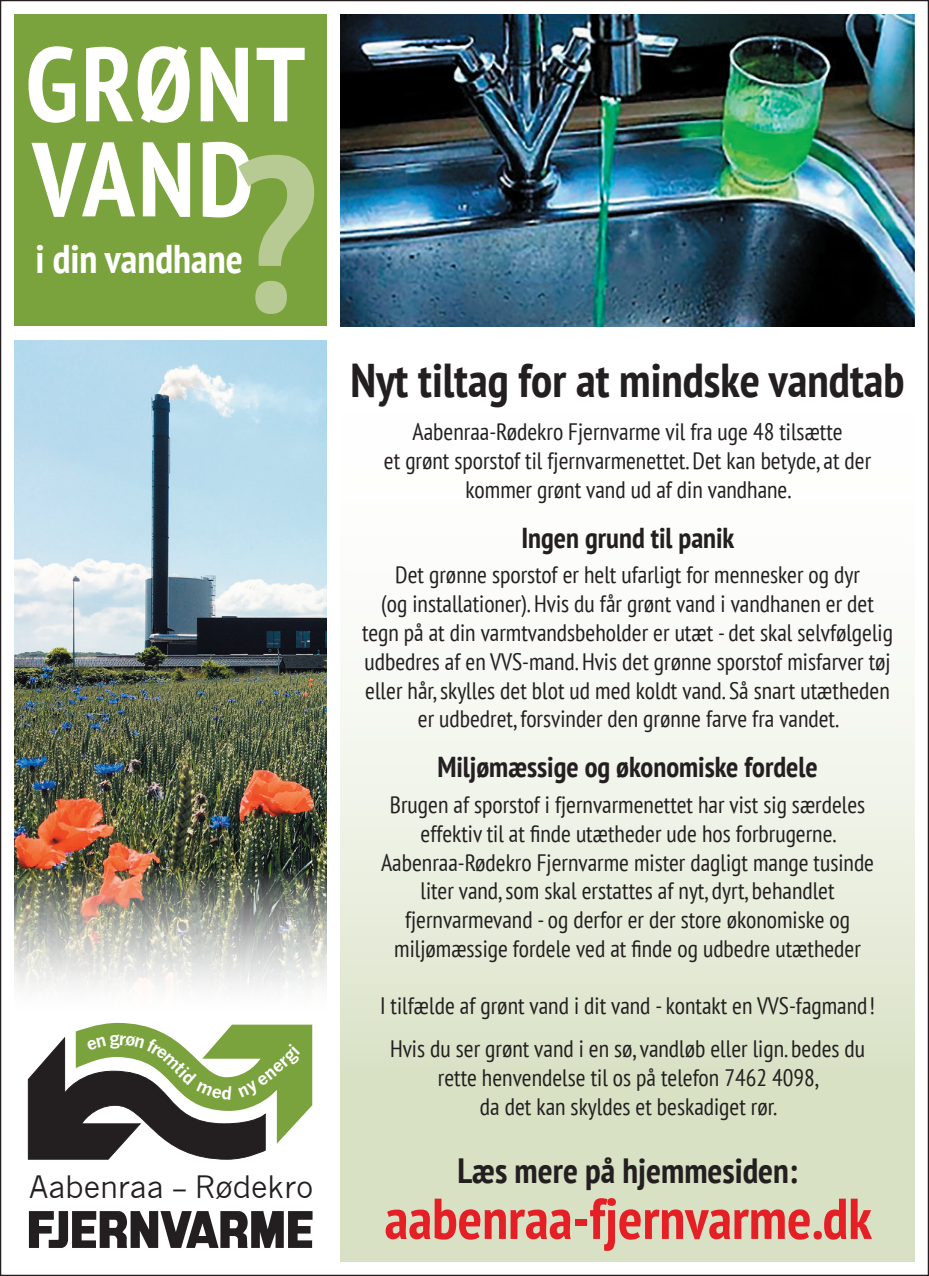
<style>
.page{position:relative;width:929px;height:1276px;background:#fff}
.page>*{position:absolute;margin:0;border:0;box-sizing:border-box;transform-origin:0 0}
.t1{font:700 condensed 219.5px "PT Sans";color:#b7ca93}
.t2{font:700 condensed 105px/95px "PT Sans";letter-spacing:.03em;color:#fff}
.t3{font:700 condensed 57.5px "PT Sans";color:#e41f25}
.t4{font:700 condensed 47.5px "PT Sans";color:#231f20}
.t5{font:700 condensed 40px "PT Sans";color:#fff}
.t6{font:700 condensed 35px "PT Sans";color:#231f20}
.t7{font:30.25px "News Gothic";color:#231f20}
.t8{font:700 condensed 28.75px "PT Sans";color:#231f20}
.t9{font:condensed 23.75px/28.8px "PT Sans";color:#231f20;text-align:center}
</style>
<div class="page">
<img style="left:14px;top:340px;width:312px;height:649px">
<div style="left:340px;top:369px;width:574px;height:892px;background:linear-gradient(to bottom,#fff,#d4debd)"></div>
<img style="left:340px;top:14px;width:574px;height:312px">
<div style="left:14px;top:14px;width:312px;height:312px;background:#7aa33d"></div>
<svg style="left:29px;top:1211px;width:283px;height:37px"></svg>
<svg style="left:28px;top:1023px;width:284px;height:136px"></svg>
<h2 class="t2" style="left:25px;top:35px;width:281px">GRØNT<br>VAND</h2>
<h3 class="t5" style="left:35px;top:233px;width:209px">i din vandhane</h3>
<h1 class="t1" style="left:234px;top:88px;width:85px">?</h1>
<p class="t7" style="left:29px;top:1169px;width:286px">Aabenraa – Rødekro</p>
<h3 class="t4" style="left:350px;top:349px;width:555px">Nyt tiltag for at mindske vandtab</h3>
<p class="t9" style="left:384px;top:417px;width:488px">Aabenraa-Rødekro Fjernvarme vil fra uge 48 tilsætte<br>et grønt sporstof til fjernvarmenettet. Det kan betyde, at der kommer grønt vand ud af din vandhane.</p>
<p class="t8" style="left:521px;top:518px;width:214px">Ingen grund til panik</p>
<p class="t9" style="left:362px;top:560px;width:532px">Det grønne sporstof er helt ufarligt for mennesker og dyr<br>(og installationer). Hvis du får grønt vand i vandhanen er det tegn på at din varmtvandsbeholder er utæt - det skal selvfølgelig udbedres af en VVS-mand. Hvis det grønne sporstof misfarver tøj eller hår, skylles det blot ud med koldt vand. Så snart utætheden er udbedret, forsvinder den grønne farve fra vandet.</p>
<p class="t8" style="left:437px;top:748px;width:382px">Miljømæssige og økonomiske fordele</p>
<p class="t9" style="left:381px;top:790px;width:494px">Brugen af sporstof i fjernvarmenettet har vist sig særdeles effektiv til at finde utætheder ude hos forbrugerne.<br>Aabenraa-Rødekro Fjernvarme mister dagligt mange tusinde liter vand, som skal erstattes af nyt, dyrt, behandlet fjernvarmevand - og derfor er der store økonomiske og miljømæssige fordele ved at finde og udbedre utætheder</p>
<p class="t9" style="left:380px;top:983px;width:496px;line-height:43px">I tilfælde af grønt vand i dit vand - kontakt en VVS-fagmand!<br>Hvis du ser grønt vand i en sø, vandløb eller lign. bedes du</p>
<p class="t9" style="left:438px;top:1062px;width:382px">rette henvendelse til os på telefon 7462 4098, da det kan skyldes et beskadiget rør.</p>
<h3 class="t6" style="left:457px;top:1147px;width:342px">Læs mere på hjemmesiden:</h3>
<h3 class="t3" style="left:384px;top:1180px;width:489px">aabenraa-fjernvarme.dk</h3>
</div>
